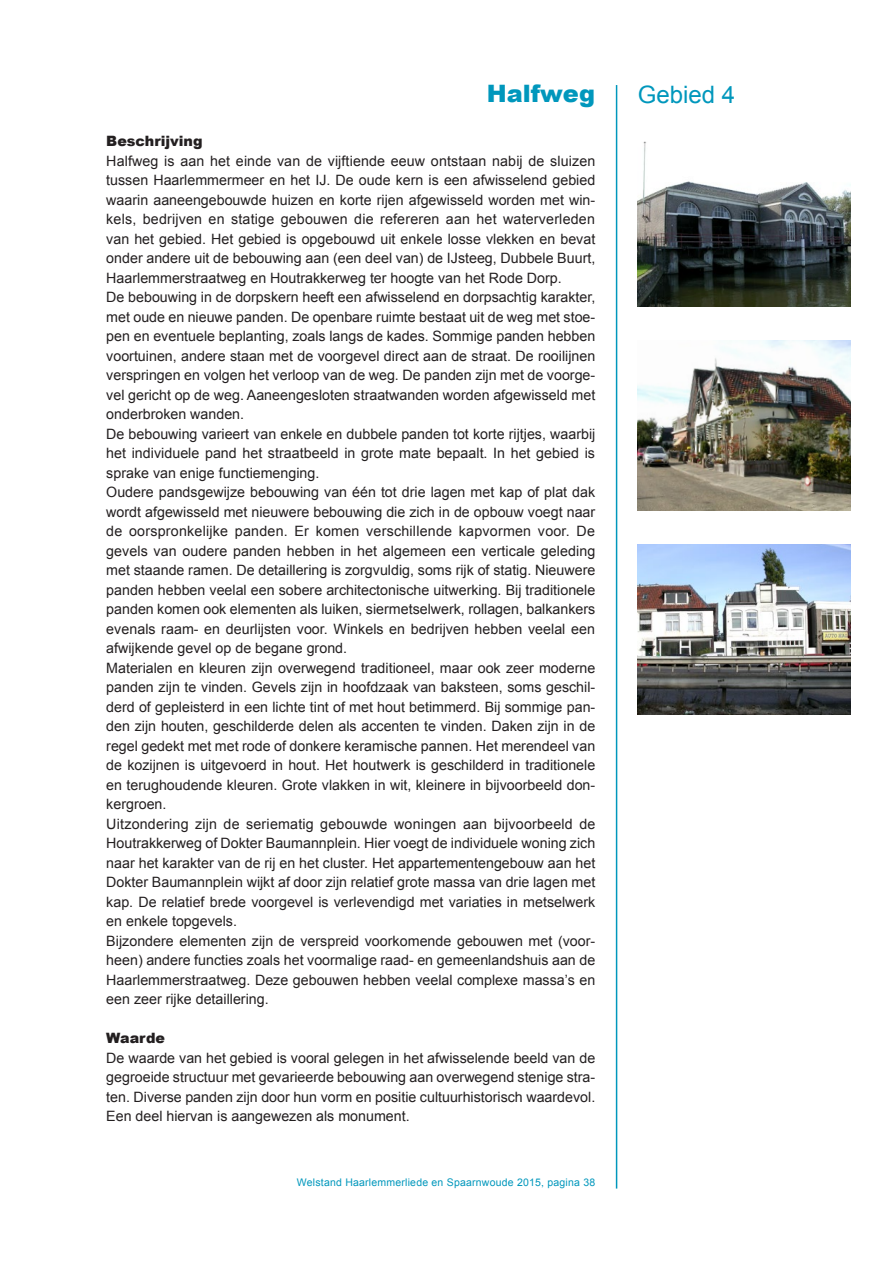
<style>
.page{position:relative;width:893px;height:1263px;background:#fff}
.page>*{position:absolute;margin:0;border:0;box-sizing:border-box;transform-origin:0 0}
.hoofdstuk_koppen{font:900 24px "Arial";color:#0097bc}
.hoofdstuk_koppen_r{font:24px "Arial";color:#0097bc}
.platte_tekst{font:14.25px/19.5px "Arial";color:#231f20;text-align:justify}
.tussenkop_zwart{font:900 14.25px "Arial";color:#231f20}
.t1{font:10.5px "Arial";letter-spacing:.02em;color:#0097bc}
</style>
<div class="page">
<hr style="left:616px;top:85px;width:1px;height:1103px;background:#0097bc">
<img style="left:638px;top:544px;width:212px;height:170px">
<img style="left:638px;top:340px;width:212px;height:170px">
<img style="left:638px;top:141px;width:212px;height:165px">
<p class="hoofdstuk_koppen" style="left:487px;top:76px;width:110px">Halfweg</p>
<p class="hoofdstuk_koppen_r" style="left:638px;top:78px;width:99px">Gebied 4</p>
<p class="tussenkop_zwart" style="left:106px;top:131px;width:98px">Beschrijving</p>
<p class="platte_tekst" style="left:106px;top:151px;width:490px">Halfweg is aan het einde van de vijftiende eeuw ontstaan nabij de sluizen tussen Haarlemmermeer en het IJ. De oude kern is een afwisselend gebied waarin aaneengebouwde huizen en korte rijen afgewisseld worden met win&shy;kels, bedrijven en statige gebouwen die refereren aan het waterverleden van het gebied. Het gebied is opgebouwd uit enkele losse vlekken en bevat onder andere uit de bebouwing aan (een deel van) de IJsteeg, Dubbele Buurt, Haarlemmerstraatweg en Houtrakkerweg ter hoogte van het Rode Dorp.</p>
<p class="platte_tekst" style="left:106px;top:288px;width:490px">De bebouwing in de dorpskern heeft een afwisselend en dorpsachtig karakter, met oude en nieuwe panden. De openbare ruimte bestaat uit de weg met stoe&shy;pen en eventuele beplanting, zoals langs de kades. Sommige panden hebben voortuinen, andere staan met de voorgevel direct aan de straat. De rooilijnen verspringen en volgen het verloop van de weg. De panden zijn met de voorge&shy;vel gericht op de weg. Aaneengesloten straatwanden worden afgewisseld met onderbroken wanden.</p>
<p class="platte_tekst" style="left:106px;top:424px;width:490px">De bebouwing varieert van enkele en dubbele panden tot korte rijtjes, waarbij het individuele pand het straatbeeld in grote mate bepaalt. In het gebied is sprake van enige functiemenging.</p>
<p class="platte_tekst" style="left:106px;top:483px;width:491px">Oudere pandsgewijze bebouwing van één tot drie lagen met kap of plat dak wordt afgewisseld met nieuwere bebouwing die zich in de opbouw voegt naar de oorspronkelijke panden. Er komen verschillende kapvormen voor. De gevels van oudere panden hebben in het algemeen een verticale geleding met staande ramen. De detaillering is zorgvuldig, soms rijk of statig. Nieuwere panden hebben veelal een sobere architectonische uitwerking. Bij traditionele panden komen ook elementen als luiken, siermetselwerk, rollagen, balkankers evenals raam- en deurlijsten voor. Winkels en bedrijven hebben veelal een afwijkende gevel op de begane grond.</p>
<p class="platte_tekst" style="left:106px;top:658px;width:490px">Materialen en kleuren zijn overwegend traditioneel, maar ook zeer moderne panden zijn te vinden. Gevels zijn in hoofdzaak van baksteen, soms geschil&shy;derd of gepleisterd in een lichte tint of met hout betimmerd. Bij sommige pan&shy;den zijn houten, geschilderde delen als accenten te vinden. Daken zijn in de regel gedekt met met rode of donkere keramische pannen. Het merendeel van de kozijnen is uitgevoerd in hout. Het houtwerk is geschilderd in traditionele en terughoudende kleuren. Grote vlakken in wit, kleinere in bijvoorbeeld don&shy;kergroen.</p>
<p class="platte_tekst" style="left:106px;top:814px;width:491px">Uitzondering zijn de seriematig gebouwde woningen aan bijvoorbeeld de Houtrakkerweg of Dokter Baumannplein. Hier voegt de individuele woning zich naar het karakter van de rij en het cluster. Het appartementengebouw aan het Dokter Baumannplein wijkt af door zijn relatief grote massa van drie lagen met kap. De relatief brede voorgevel is verlevendigd met variaties in metselwerk en enkele topgevels.</p>
<p class="platte_tekst" style="left:106px;top:931px;width:490px">Bijzondere elementen zijn de verspreid voorkomende gebouwen met (voor&shy;heen) andere functies zoals het voormalige raad- en gemeenlandshuis aan de Haarlemmerstraatweg. Deze gebouwen hebben veelal complexe massa’s en een zeer rijke detaillering.</p>
<p class="tussenkop_zwart" style="left:106px;top:1028px;width:60px">Waarde</p>
<p class="platte_tekst" style="left:106px;top:1048px;width:490px">De waarde van het gebied is vooral gelegen in het afwisselende beeld van de gegroeide structuur met gevarieerde bebouwing aan overwegend stenige stra&shy;ten. Diverse panden zijn door hun vorm en positie cultuurhistorisch waardevol.<br>Een deel hiervan is aangewezen als monument.</p>
<p class="t1" style="left:297px;top:1175px;width:300px">Welstand Haarlemmerliede en Spaarnwoude 2015, pagina 38</p>
</div>
